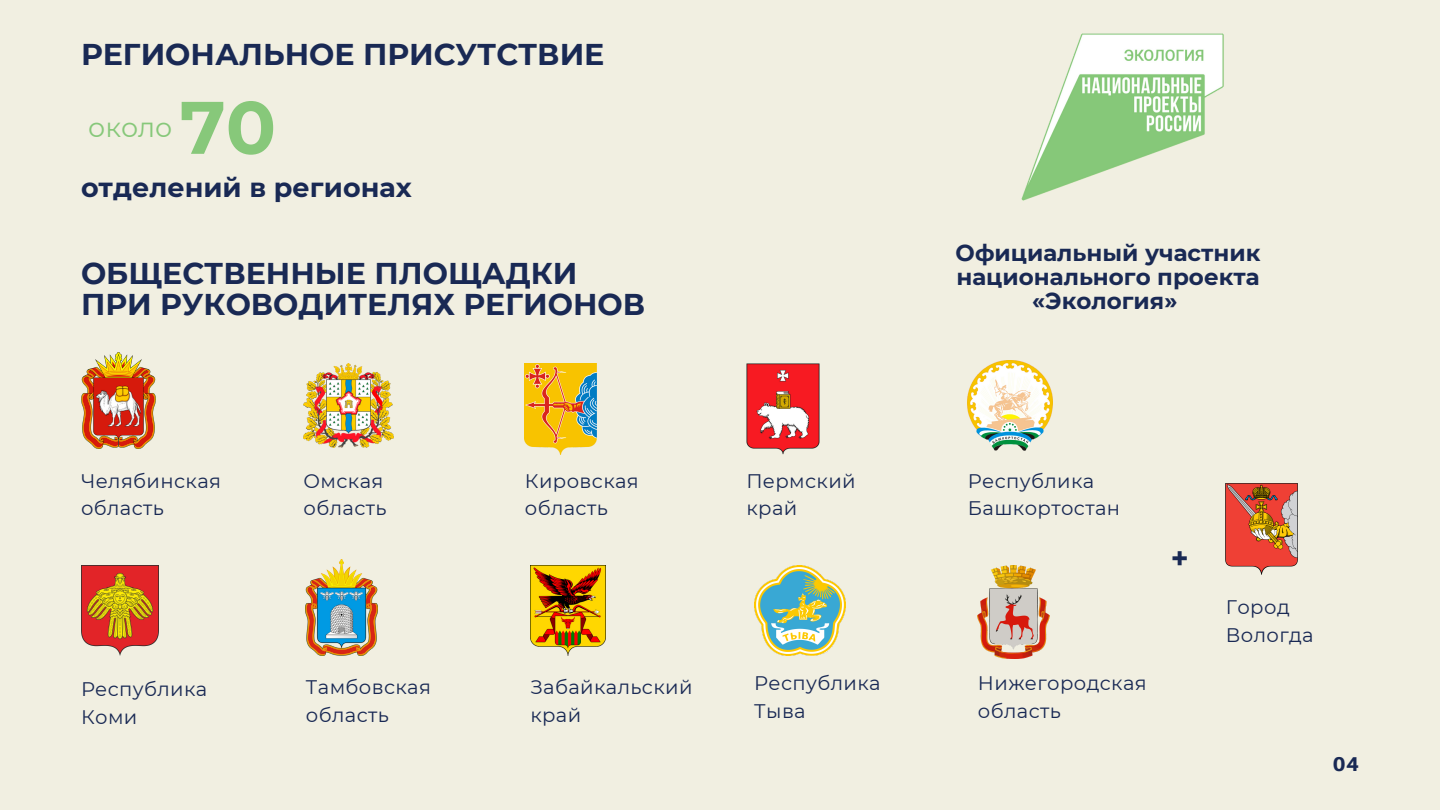
<style>
.page{position:relative;width:1440px;height:810px;background:#f1efe1}
.page>*{position:absolute;margin:0;border:0;box-sizing:border-box;transform-origin:0 0}
.t1{font:700 74.2px "Montserrat";color:#87c87a}
.t2{font:700 30px "Montserrat";color:#192954}
.t3{font:700 27px "Montserrat";color:#192954}
.t4{font:27px "Montserrat";color:#87c87a}
.t5{font:700 23px/24px "Montserrat";color:#192954;text-align:center}
.t6{font:800 20px "Aileron";color:#192954}
.t7{font:19.6px/27.4px "Montserrat";letter-spacing:.02em;color:#192954}
</style>
<div class="page">
<img style="left:81px;top:352px;width:74px;height:96px">
<img style="left:304px;top:363px;width:89px;height:85px">
<img style="left:525px;top:363px;width:71px;height:92px">
<img style="left:746px;top:363px;width:74px;height:92px">
<img style="left:968px;top:361px;width:85px;height:89px">
<img style="left:754px;top:565px;width:91px;height:90px">
<img style="left:530px;top:565px;width:76px;height:91px">
<img style="left:306px;top:559px;width:72px;height:96px">
<img style="left:81px;top:565px;width:78px;height:91px">
<img style="left:1226px;top:483px;width:71px;height:91px">
<img style="left:978px;top:565px;width:71px;height:93px">
<img style="left:1021px;top:33px;width:203px;height:168px">
<p class="t2" style="left:81px;top:36px;width:525px">РЕГИОНАЛЬНОЕ ПРИСУТСТВИЕ</p>
<p class="t1" style="left:180px;top:82px;width:98px">70</p>
<p class="t3" style="left:81px;top:171px;width:332px">отделений в регионах</p>
<p class="t4" style="left:88px;top:111px;width:86px">около</p>
<p class="t2" style="left:81px;top:254px;width:498px">ОБЩЕСТВЕННЫЕ ПЛОЩАДКИ</p>
<p class="t2" style="left:81px;top:286px;width:566px">ПРИ РУКОВОДИТЕЛЯХ РЕГИОНОВ</p>
<p class="t5" style="left:956px;top:240px;width:306px">Официальный участник национального проекта «Экология»</p>
<p class="t7" style="left:81px;top:467px;width:142px">Челябинская</p>
<p class="t7" style="left:81px;top:495px;width:84px">область</p>
<p class="t7" style="left:81px;top:675px;width:128px">Республика<br>Коми</p>
<p class="t7" style="left:304px;top:467px;width:84px">Омская область</p>
<p class="t7" style="left:525px;top:467px;width:116px">Кировская область</p>
<p class="t7" style="left:746px;top:467px;width:111px">Пермский край</p>
<p class="t7" style="left:968px;top:467px;width:154px">Республика<br>Башкортостан</p>
<p class="t2" style="left:1171px;top:540px;width:19px">+</p>
<p class="t7" style="left:306px;top:673px;width:127px">Тамбовская область</p>
<p class="t7" style="left:530px;top:673px;width:164px">Забайкальский край</p>
<p class="t7" style="left:754px;top:670px;width:128px">Республика<br>Тыва</p>
<p class="t7" style="left:978px;top:670px;width:170px">Нижегородская область</p>
<p class="t7" style="left:1226px;top:594px;width:65px">Город</p>
<p class="t7" style="left:1226px;top:621px;width:89px">Вологда</p>
<p class="t6" style="left:1333px;top:751px;width:28px">04</p>
</div>
